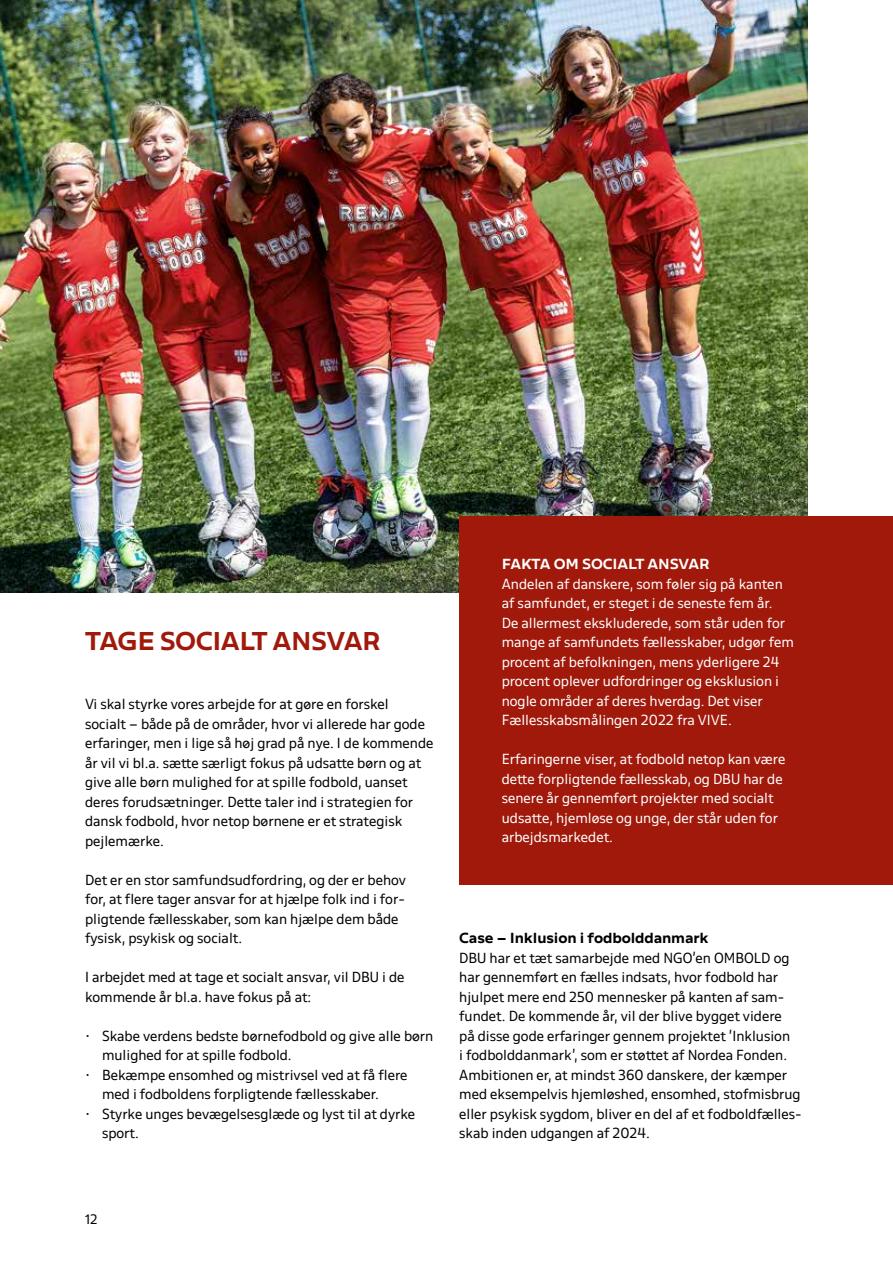
<style>
.page{position:relative;width:893px;height:1263px;background:#fff}
.page>*{position:absolute;margin:0;border:0;box-sizing:border-box;transform-origin:0 0}
.t1{font:700 expanded 22.5px "DBU";letter-spacing:-.025em;color:#a0190b}
.t2{font:12.75px/19.5px "DBU";color:#000}
.t3{font:12.75px/19.5px "DBU";color:#fff}
.t4{font:700 expanded 12.75px "DBU";letter-spacing:-.01em;color:#000}
.t5{font:700 expanded 12.75px "DBU";letter-spacing:-.01em;color:#fff}
.t6{font:12px "DBU";color:#000}
</style>
<div class="page">
<img style="left:0;top:0;width:808px;height:592px">
<div style="left:459px;top:516px;width:434px;height:369px;background:#a0190b"></div>
<h1 class="t1" style="left:85px;top:625px;width:297px">TAGE SOCIALT ANSVAR</h1>
<p class="t2" style="left:85px;top:694px;width:350px">Vi skal styrke vores arbejde for at gøre en forskel<br>socialt – både på de områder, hvor vi allerede har gode erfaringer, men i lige så høj grad på nye. I de kommende år vil vi bl.a. sætte særligt fokus på udsatte børn og at give alle børn mulighed for at spille fodbold, uanset deres forudsætninger. Dette taler ind i strategien for dansk fodbold, hvor netop børnene er et strategisk pejlemærke.</p>
<p class="t2" style="left:85px;top:870px;width:323px">Det er en stor samfundsudfordring, og der er behov for, at flere tager ansvar for at hjælpe folk ind i for&shy;pligtende fællesskaber, som kan hjælpe dem både fysisk, psykisk og socialt.</p>
<p class="t2" style="left:85px;top:967px;width:321px">I arbejdet med at tage et socialt ansvar, vil DBU i de kommende år bl.a. have fokus på at:</p>
<p class="t2" style="left:102px;top:1025px;width:333px;text-indent:-17px">• Skabe verdens bedste børnefodbold og give alle børn mulighed for at spille fodbold.</p>
<p class="t2" style="left:102px;top:1064px;width:307px;text-indent:-17px">• Bekæmpe ensomhed og mistrivsel ved at få flere med i fodboldens forpligtende fællesskaber.</p>
<p class="t2" style="left:102px;top:1103px;width:315px;text-indent:-17px">• Styrke unges bevægelsesglæde og lyst til at dyrke sport.</p>
<p class="t5" style="left:502px;top:555px;width:209px">FAKTA OM SOCIALT ANSVAR</p>
<p class="t3" style="left:502px;top:574px;width:294px">Andelen af danskere, som føler sig på kanten af samfundet, er steget i de seneste fem år.<br>De allermest ekskluderede, som står uden for mange af samfundets fællesskaber, udgør fem procent af befolkningen, mens yderligere 24 procent oplever udfordringer og eksklusion i nogle områder af deres hverdag. Det viser Fællesskabsmålingen 2022 fra VIVE.</p>
<p class="t3" style="left:502px;top:749px;width:285px">Erfaringerne viser, at fodbold netop kan være dette forpligtende fællesskab, og DBU har de senere år gennemført projekter med socialt udsatte, hjemløse og unge, der står uden for arbejdsmarkedet.</p>
<p class="t4" style="left:459px;top:929px;width:251px">Case – Inklusion i fodbolddanmark</p>
<p class="t2" style="left:459px;top:947px;width:344px">DBU har et tæt samarbejde med NGO’en OMBOLD og har gennemført en fælles indsats, hvor fodbold har hjulpet mere end 250 mennesker på kanten af sam&shy;fundet. De kommende år, vil der blive bygget videre<br>på disse gode erfaringer gennem projektet ’Inklusion<br>i fodbolddanmark’, som er støttet af Nordea Fonden.<br>Ambitionen er, at mindst 360 danskere, der kæmper med eksempelvis hjemløshed, ensomhed, stofmisbrug eller psykisk sygdom, bliver en del af et fodboldfælles&shy;skab inden udgangen af 2024.</p>
<p class="t6" style="left:85px;top:1211px;width:14px">12</p>
</div>
